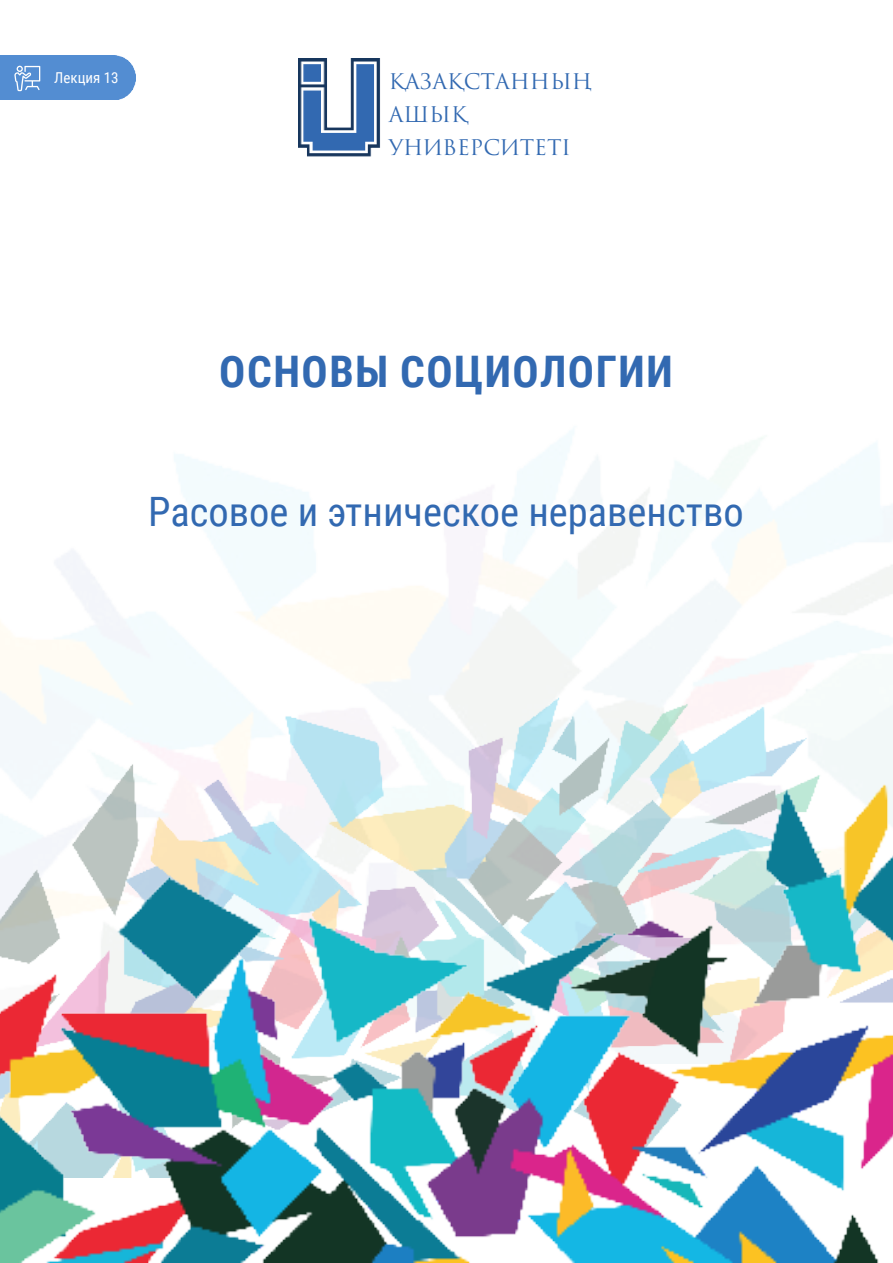
<style>
.page{position:relative;width:893px;height:1263px;background:#fff}
.page>*{position:absolute;margin:0;border:0;box-sizing:border-box;transform-origin:0 0}
.t1{font:700 43.5px "Roboto Condensed";letter-spacing:.035em;color:#3269b1}
.t2{font:40.5px "Roboto Condensed";color:#3269b1}
.t3{font:21px "Trajan Pro 3";color:#3269b1}
.t4{font:15px "Roboto Condensed";color:#fff}
</style>
<div class="page">
<img style="left:0;top:429px;width:893px;height:634px">
<img style="left:0;top:696px;width:892px;height:33px">
<img style="left:0;top:729px;width:892px;height:534px">
<div style="left:0;top:55px;width:136px;height:45px;background:#538dd2"></div>
<svg style="left:14px;top:66px;width:26px;height:25px"></svg>
<img style="left:298px;top:58px;width:82px;height:99px">
<p class="t4" style="left:54px;top:67px;width:66px">Лекция 13</p>
<p class="t3" style="left:389px;top:67px;width:205px">ҚАЗАҚСТАННЫҢ</p>
<p class="t3" style="left:389px;top:100px;width:81px">АШЫҚ</p>
<p class="t3" style="left:389px;top:133px;width:184px">УНИВЕРСИТЕТІ</p>
<p class="t1" style="left:219px;top:341px;width:455px">ОСНОВЫ СОЦИОЛОГИИ</p>
<p class="t2" style="left:148px;top:483px;width:597px">Расовое и этническое неравенство</p>
</div>
